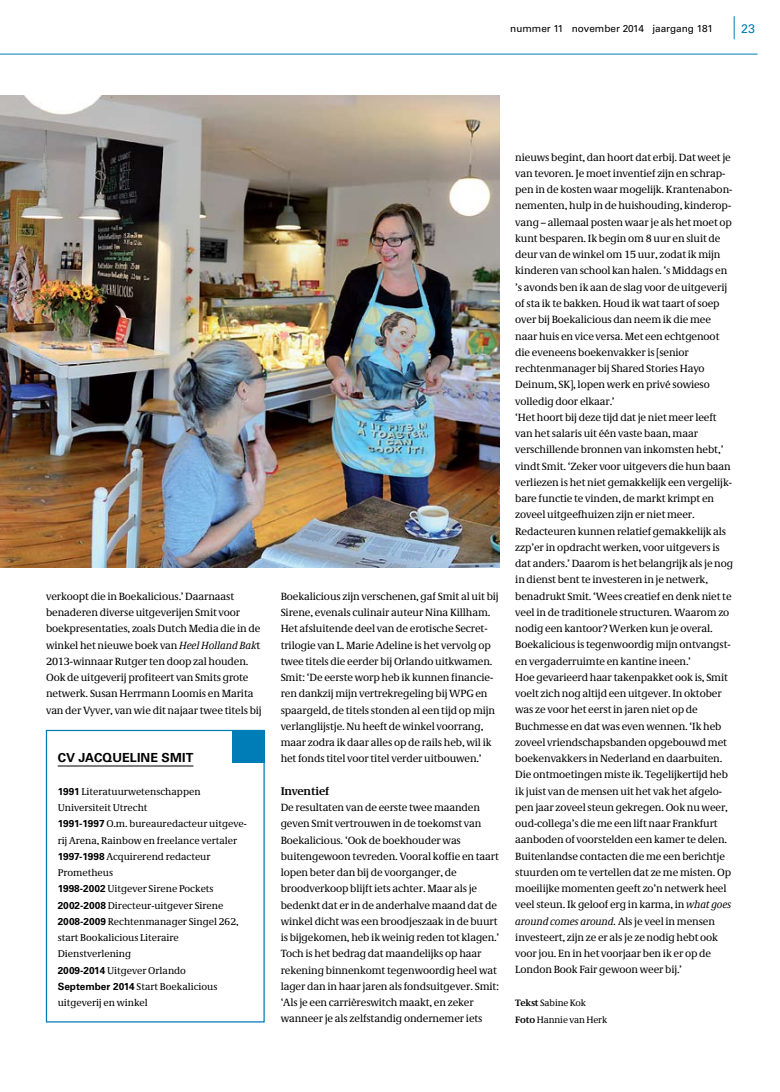
<style>
.page{position:relative;width:780px;height:1092px;background:#fff}
.page>*{position:absolute;margin:0;border:0;box-sizing:border-box;transform-origin:0 0}
.t1{font:700 12.5px "Univers LT Std";letter-spacing:.01em;color:#000}
.t2{font:12.5px "Univers LT Std";color:#007db6}
.t3{font:700 11.25px "Demos Pro";letter-spacing:-.01em;color:#000}
.t4{font:10.62px/16.2px "Demos Pro";letter-spacing:-.01em;color:#000}
.t5{font:10px/16.2px "Demos Pro";color:#000}
.t6{font:10px "Univers LT Std";color:#000}
.t7{font:9.38px/16.2px "Demos Pro";letter-spacing:-.01em;color:#000}
.s1{font-style:italic}
.s2{font-family:"Univers LT Std";font-weight:700}
.s3{font-weight:700}
</style>
<div class="page">
<img style="left:0;top:96px;width:499px;height:471px">
<svg style="left:733px;top:16px;width:1px;height:23px"></svg>
<hr style="left:0;top:54px;width:757px;height:1px;background:#007db6">
<hr style="left:58px;top:765px;width:135px;height:1px;background:#000">
<div style="left:46px;top:729px;width:219px;height:293px;border:1px solid #007db6"></div>
<div style="left:232px;top:729px;width:33px;height:33px;background:#007db6"></div>
<p class="t6" style="left:510px;top:22px;width:204px">nummer 11 november 2014 jaargang 181</p>
<p class="t2" style="left:741px;top:21px;width:15px">23</p>
<p class="t4" style="left:46px;top:588px;width:217px">verkoopt die in Boekalicious.’ Daarnaast benaderen diverse uitgeverijen Smit voor boekpresentaties, zoals Dutch Media die in de winkel het nieuwe boek van <span class="s1">Heel Holland Bak</span>t 2013-winnaar Rutger ten doop zal houden.<br>Ook de uitgeverij profiteert van Smits grote netwerk. Susan Herrmann Loomis en Marita van der Vyver, van wie dit najaar twee titels bij</p>
<p class="t4" style="left:281px;top:588px;width:219px">Boekalicious zijn verschenen, gaf Smit al uit bij Sirene, evenals culinair auteur Nina Killham.<br>Het afsluitende deel van de erotische Secret&shy;trilogie van L. Marie Adeline is het vervolg op twee titels die eerder bij Orlando uitkwamen.<br>Smit: ‘De eerste worp heb ik kunnen financie&shy;ren dankzij mijn vertrekregeling bij WPG en spaargeld, de titels stonden al een tijd op mijn verlanglijstje. Nu heeft de winkel voorrang, maar zodra ik daar alles op de rails heb, wil ik het fonds titel voor titel verder uitbouwen.’</p>
<p class="t3" style="left:281px;top:784px;width:50px">Inventief</p>
<p class="t4" style="left:281px;top:799px;width:220px">De resultaten van de eerste twee maanden geven Smit vertrouwen in de toekomst van Boekalicious. ‘Ook de boekhouder was buitengewoon tevreden. Vooral koffie en taart lopen beter dan bij de voorganger, de broodverkoop blijft iets achter. Maar als je bedenkt dat er in de anderhalve maand dat de winkel dicht was een broodjeszaak in de buurt is bijgekomen, heb ik weinig reden tot klagen.’ Toch is het bedrag dat maandelijks op haar rekening binnenkomt tegenwoordig heel wat lager dan in haar jaren als fondsuitgever. Smit: ‘Als je een carrièreswitch maakt, en zeker wanneer je als zelfstandig ondernemer iets</p>
<p class="t1" style="left:58px;top:750px;width:137px">CV JACQUELINE SMIT</p>
<p class="t5" style="left:58px;top:783px;width:190px"><span class="s2">1991</span> Literatuurwetenschappen<br>Universiteit Utrecht<br><span class="s2">1991-1997</span> O.m. bureauredacteur uitgeve&shy;rij Arena, Rainbow en freelance vertaler<br><span class="s2">1997-1998</span> Acquirerend redacteur<br>Prometheus<br><span class="s2">1998-2002</span> Uitgever Sirene Pockets<br><span class="s2">2002-2008</span> Directeur-uitgever Sirene<br><span class="s2">2008-2009</span> Rechtenmanager Singel 262, start Bookalicious Literaire<br>Dienstverlening<br><span class="s2">2009-2014</span> Uitgever Orlando<br><span class="s2">SEPTEMBER 2014</span> Start Boekalicious uitgeverij en winkel</p>
<p class="t4" style="left:515px;top:149px;width:219px">nieuws begint, dan hoort dat erbij. Dat weet je van tevoren. Je moet inventief zijn en schrap&shy;pen in de kosten waar mogelijk. Krantenabon&shy;nementen, hulp in de huishouding, kinderop&shy;vang – allemaal posten waar je als het moet op kunt besparen. Ik begin om 8 uur en sluit de deur van de winkel om 15 uur, zodat ik mijn kinderen van school kan halen. ’s Middags en ’s avonds ben ik aan de slag voor de uitgeverij of sta ik te bakken. Houd ik wat taart of soep over bij Boekalicious dan neem ik die mee naar huis en vice versa. Met een echtgenoot die eveneens boekenvakker is [senior rechtenmanager bij Shared Stories Hayo Deinum, SK], lopen werk en privé sowieso volledig door elkaar.’<br>‘Het hoort bij deze tijd dat je niet meer leeft van het salaris uit één vaste baan, maar verschillende bronnen van inkomsten hebt,’ vindt Smit. ‘Zeker voor uitgevers die hun baan verliezen is het niet gemakkelijk een vergelijk&shy;bare functie te vinden, de markt krimpt en zoveel uitgeefhuizen zijn er niet meer.<br>Redacteuren kunnen relatief gemakkelijk als zzp’er in opdracht werken, voor uitgevers is dat anders.’ Daarom is het belangrijk als je nog in dienst bent te investeren in je netwerk, benadrukt Smit. ‘Wees creatief en denk niet te veel in de traditionele structuren. Waarom zo nodig een kantoor? Werken kun je overal.<br>Boekalicious is tegenwoordig mijn ontvangst&shy;en vergaderruimte en kantine ineen.’<br>Hoe gevarieerd haar takenpakket ook is, Smit voelt zich nog altijd een uitgever. In oktober was ze voor het eerst in jaren niet op de Buchmesse en dat was even wennen. ‘Ik heb zoveel vriendschapsbanden opgebouwd met boekenvakkers in Nederland en daarbuiten.<br>Die ontmoetingen miste ik. Tegelijkertijd heb ik juist van de mensen uit het vak het afgelo&shy;pen jaar zoveel steun gekregen. Ook nu weer, oud-collega’s die me een lift naar Frankfurt aanboden of voorstelden een kamer te delen.<br>Buitenlandse contacten die me een berichtje stuurden om te vertellen dat ze me misten. Op moeilijke momenten geeft zo’n netwerk heel veel steun. Ik geloof erg in karma, in <span class="s1">what goes around comes around.</span> Als je veel in mensen investeert, zijn ze er als je ze nodig hebt ook voor jou. En in het voorjaar ben ik er op de London Book Fair gewoon weer bij.’</p>
<p class="t7" style="left:515px;top:995px;width:93px"><span class="s3">Tekst</span> Sabine Kok<br><span class="s3">Foto</span> Hannie van Herk</p>
</div>
